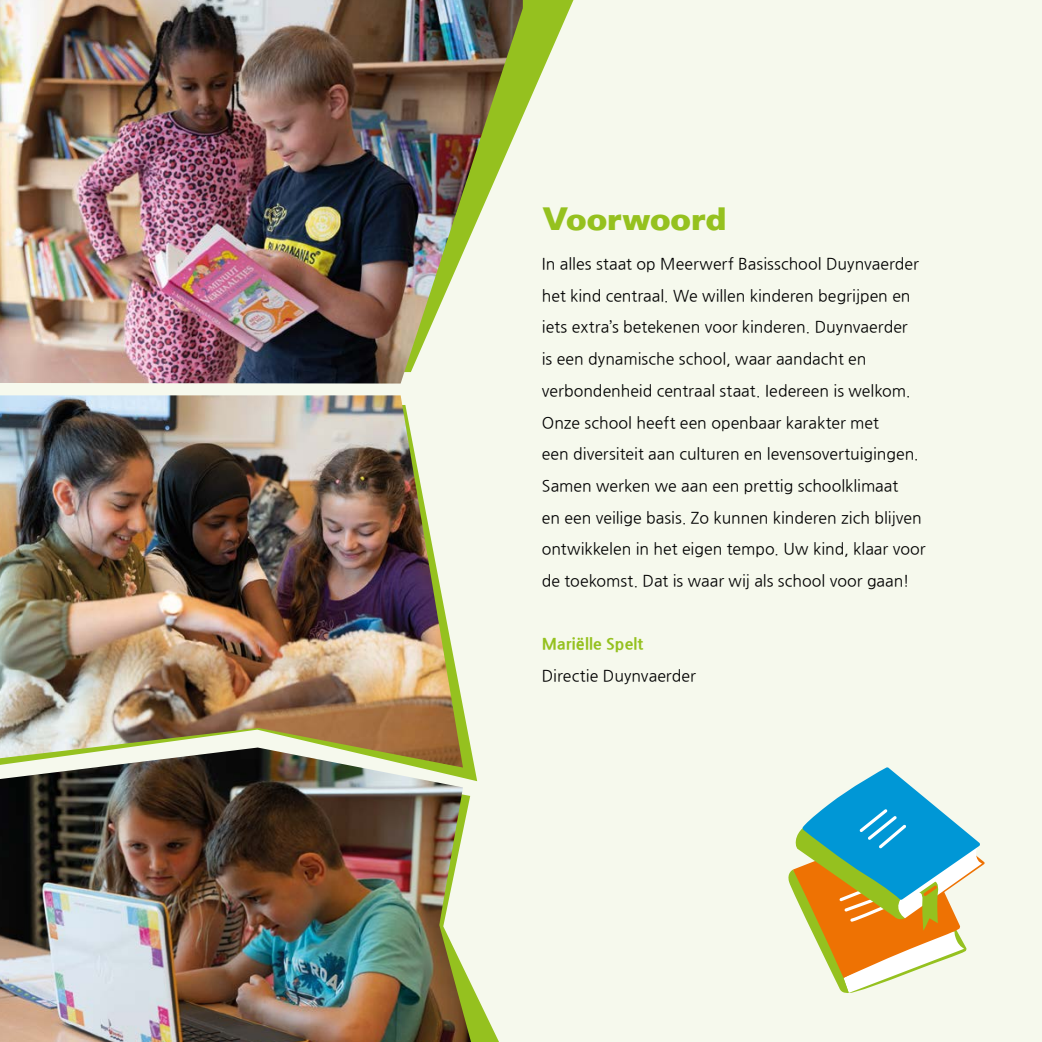
<style>
.page{position:relative;width:1042px;height:1042px;background:#f6f9ed}
.page>*{position:absolute;margin:0;border:0;box-sizing:border-box;transform-origin:0 0}
.t1{font:700 31.68px "Folio";letter-spacing:-.005em;color:#95c11f}
.t2{font:15.75px/31.7px "Nanum Gothic";color:#000}
.t3{font:800 15.75px "Nanum Gothic";letter-spacing:.01em;color:#95c11f}
</style>
<div class="page">
<svg style="left:523px;top:0;width:50px;height:115px"></svg>
<img style="left:0;top:395px;width:463px;height:352px">
<img style="left:0;top:0;width:523px;height:383px">
<svg style="left:471px;top:984px;width:28px;height:58px"></svg>
<img style="left:0;top:747px;width:471px;height:295px">
<svg style="left:788px;top:767px;width:197px;height:226px"></svg>
<h1 class="t1" style="left:542px;top:199px;width:186px">Voorwoord</h1>
<p class="t2" style="left:542px;top:248px;width:385px">In alles staat op Meerwerf Basisschool Duynvaerder het kind centraal. We willen kinderen begrijpen en iets extra’s betekenen voor kinderen. Duynvaerder<br>is een dynamische school, waar aandacht en verbondenheid centraal staat. Iedereen is welkom.<br>Onze school heeft een openbaar karakter met<br>een diversiteit aan culturen en levensovertuigingen.<br>Samen werken we aan een prettig schoolklimaat<br>en een veilige basis. Zo kunnen kinderen zich blijven ontwikkelen in het eigen tempo. Uw kind, klaar voor de toekomst. Dat is waar wij als school voor gaan!</p>
<p class="t3" style="left:542px;top:636px;width:103px">Mariëlle Spelt</p>
<p class="t2" style="left:542px;top:660px;width:155px">Directie Duynvaerder</p>
</div>
